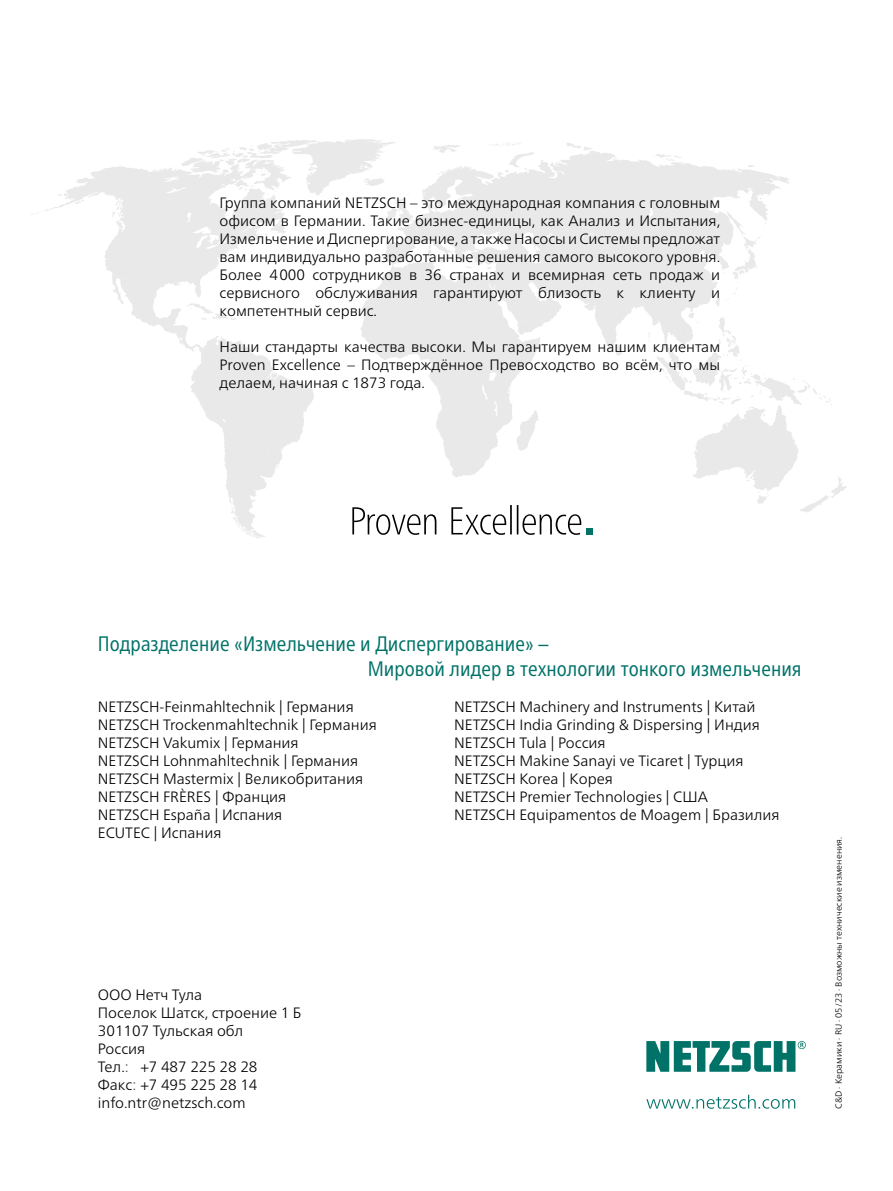
<style>
.page{position:relative;width:893px;height:1191px;background:#fff}
.page>*{position:absolute;margin:0;border:0;box-sizing:border-box;transform-origin:0 0}
.t1{font:condensed 21px/25.2px "Frutiger Neue LTW1 G";color:#007268}
.t2{font:300 15px/18px "Frutiger Neue LTW1 G";color:#000}
.t3{font:300 9px "Frutiger Neue LTW1 G";color:#000}
.s1{color:#444245}
</style>
<div class="page">
<svg style="left:646px;top:1094px;width:149px;height:14px"></svg>
<svg style="left:646px;top:1041px;width:160px;height:30px"></svg>
<svg style="left:31px;top:139px;width:816px;height:399px"></svg>
<svg style="left:352px;top:505px;width:240px;height:30px"></svg>
<p class="t2" style="left:220px;top:193px;width:502px;text-align:justify">Группа компаний NETZSCH – это международная компания с головным офисом в Германии. Такие бизнес-единицы, как Анализ и Испытания, Измельчение и Диспергирование, а также Насосы и Системы предложат вам индивидуально разработанные решения самого высокого уровня.<br>Более 4000 сотрудников в 36 странах и всемирная сеть продаж и сервисного обслуживания гарантируют близость к клиенту и компетентный сервис.</p>
<p class="t2" style="left:220px;top:337px;width:502px;text-align:justify">Наши стандарты качества высоки. Мы гарантируем нашим клиентам Proven Excellence – Подтверждённое Превосходство во всём, что мы делаем, начиная с 1873 года.</p>
<h1 class="t1" style="left:368px;top:629px;width:435px;text-indent:-270px">Подразделение «Измельчение и Диспергирование» –<br>Мировой лидер в технологии тонкого измельчения</h1>
<p class="t2" style="left:98px;top:697px;width:280px">NETZSCH-Feinmahltechnik | Германия<br>NETZSCH Trockenmahltechnik | Германия<br>NETZSCH Vakumix | Германия<br>NETZSCH Lohnmahltechnik | Германия<br>NETZSCH Mastermix | Великобритания<br>NETZSCH FRÈRES | Франция<br>NETZSCH España | Испания<br>ECUTEC | Испания</p>
<p class="t2" style="left:454px;top:697px;width:327px">NETZSCH Machinery and Instruments | Китай NETZSCH India Grinding &amp; Dispersing | Индия NETZSCH Tula | Россия<br>NETZSCH Makine Sanayi ve Ticaret | Турция NETZSCH Korea | Корея<br>NETZSCH Premier Technologies | США<br>NETZSCH Equipamentos de Moagem | Бразилия</p>
<p class="t2" style="left:98px;top:985px;width:205px">ООО Нетч Тула<br>Поселок Шатск, строение 1 Б<br>301107 Тульская обл<br>Россия<br>Тел.<span class="s1">:</span> +7 487 225 28 28<br>Факс<span class="s1">:</span> +7 495 225 28 14 info.ntr@netzsch.com</p>
<p class="t3" style="left:833px;top:1108px;width:273px;rotate:-90deg">C&amp;D · Kерамики · RU · 05/23 · Bозможны технические изменения.</p>
</div>
